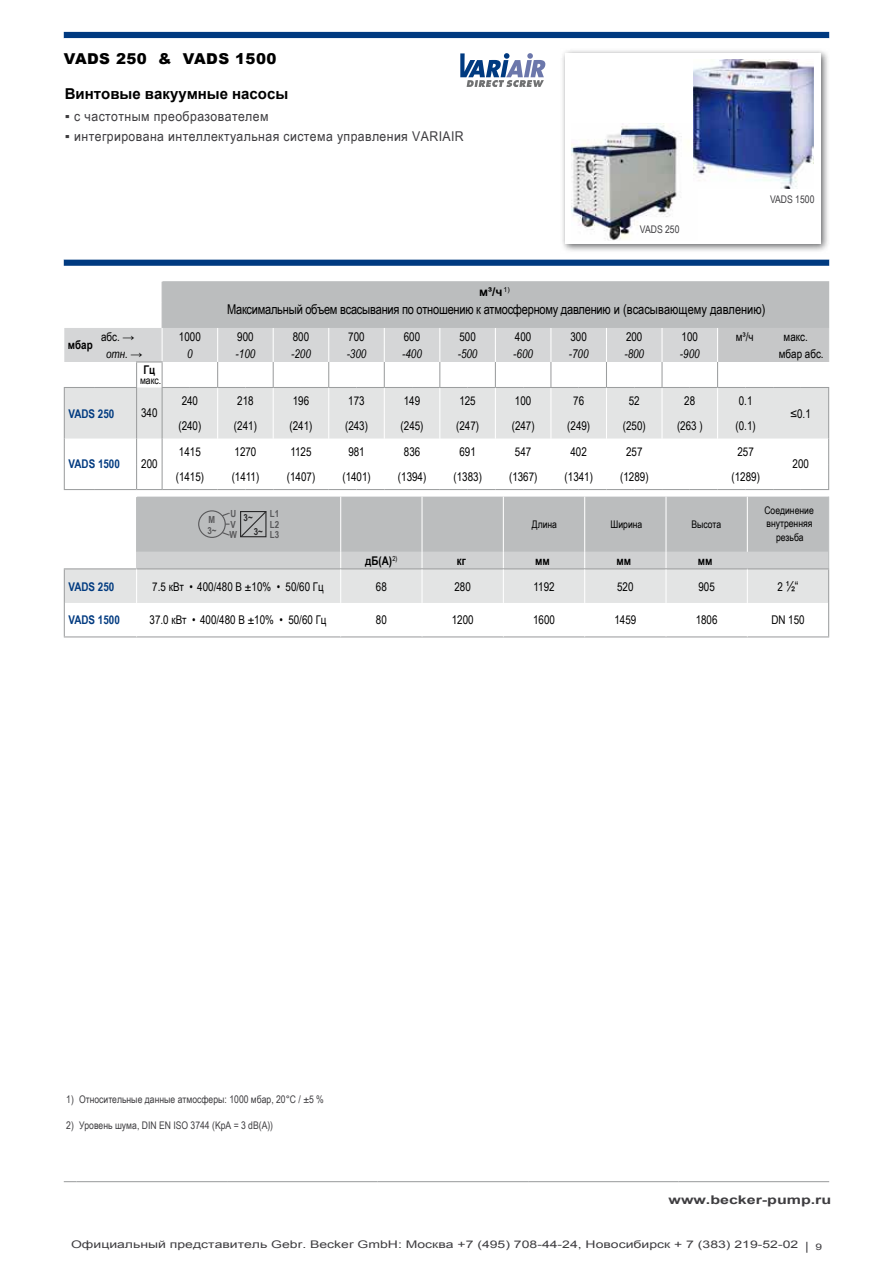
<style>
.page{position:relative;width:893px;height:1263px;background:#fff}
.page>*{position:absolute;margin:0;border:0;box-sizing:border-box;transform-origin:0 0}
.t1{font:700 15px "Arial";color:#000}
.t2{font:900 15px "Arial";letter-spacing:.03em;color:#000}
.t3{font:13.5px "Arial Narrow";letter-spacing:-.02em;color:#000}
.t4{font:13.5px "Arial Narrow";letter-spacing:.025em;color:#3e3d40;scale:1.11 1}
.t5{font:12px "Arial Narrow";color:#000}
.t6{font:italic 12px "Arial Narrow";color:#000}
.t7{font:700 12px "Arial Narrow";color:#003a80}
.t8{font:700 12px "Arial Narrow";color:#000}
.t9{font:700 12px "Arial";color:#3e3d40;scale:1.33 1}
.t10{font:700 12px "Arial";color:#000}
.t11{font:10.5px "Arial Narrow";color:#3e3d40}
.t12{font:10.5px "Arial";color:#3e3d40;scale:1.33 1}
.t13{font:10.5px/13.5px "Arial Narrow";color:#000;text-align:center}
.t14{font:700 9.75px/10.5px "Arial Narrow";color:#58585a;text-align:justify}
.t15{font:700 9.75px "Arial Narrow";color:#282829}
.t16{font:9px "Arial";color:#3e3d40;scale:1.33 1}
.s1{font-size:12px}
</style>
<div class="page">
<svg style="left:64px;top:32px;width:765px;height:234px"></svg>
<svg style="left:64px;top:244px;width:765px;height:15px"></svg>
<svg style="left:64px;top:38px;width:765px;height:49px"></svg>
<svg style="left:560px;top:48px;width:269px;height:205px"></svg>
<div style="left:566px;top:53px;width:255px;height:191px;background:#fff"></div>
<svg style="left:64px;top:1181px;width:13px;height:1px"></svg>
<hr style="left:77px;top:1181px;width:150px;height:1px;background:#9c9e9f">
<hr style="left:227px;top:1181px;width:151px;height:1px;background:#9c9e9f">
<hr style="left:378px;top:1181px;width:150px;height:1px;background:#9c9e9f">
<hr style="left:528px;top:1181px;width:151px;height:1px;background:#9c9e9f">
<hr style="left:679px;top:1181px;width:150px;height:1px;background:#9c9e9f">
<svg style="left:64px;top:281px;width:765px;height:209px"></svg>
<hr style="left:64px;top:387px;width:30px;height:1px;background:#9c9e9f">
<hr style="left:94px;top:387px;width:43px;height:1px;background:#9c9e9f">
<hr style="left:64px;top:603px;width:1px;height:33px;background:#9c9e9f">
<hr style="left:828px;top:603px;width:1px;height:33px;background:#9c9e9f">
<hr style="left:64px;top:636px;width:73px;height:1px;background:#9c9e9f">
<hr style="left:137px;top:636px;width:204px;height:1px;background:#9c9e9f">
<hr style="left:341px;top:636px;width:81px;height:1px;background:#9c9e9f">
<hr style="left:422px;top:636px;width:81px;height:1px;background:#9c9e9f">
<hr style="left:503px;top:636px;width:82px;height:1px;background:#9c9e9f">
<hr style="left:585px;top:636px;width:81px;height:1px;background:#9c9e9f">
<hr style="left:666px;top:636px;width:81px;height:1px;background:#9c9e9f">
<hr style="left:747px;top:636px;width:82px;height:1px;background:#9c9e9f">
<svg style="left:64px;top:497px;width:765px;height:106px;background:#cecfd0"></svg>
<img style="left:571px;top:124px;width:123px;height:116px">
<img style="left:694px;top:60px;width:119px;height:128px">
<p class="t2" style="left:64px;top:48px;width:214px">VADS 250 &amp; VADS 1500</p>
<p class="t1" style="left:65px;top:83px;width:225px">Винтовые вакуумные насосы</p>
<p class="t4" style="left:65px;top:106px;width:185px">▪ с частотным преобразователем</p>
<p class="t4" style="left:65px;top:126px;width:361px">▪ интегрирована интеллектуальная система управления VARIAIR</p>
<p class="t10" style="left:479px;top:284px;width:32px">м³/ч <sup>1)</sup></p>
<p class="t11" style="left:640px;top:222px;width:41px">VADS 250</p>
<p class="t11" style="left:770px;top:191px;width:46px">VADS 1500</p>
<p class="t3" style="left:227px;top:300px;width:540px">Максимальный объем всасывания по отношению к атмосферному давлению и (всасывающему давлению)</p>
<p class="t5" style="left:101px;top:328px;width:35px">абс. →</p>
<p class="t5" style="left:179px;top:328px;width:23px">1000</p>
<p class="t5" style="left:237px;top:328px;width:18px">900</p>
<p class="t5" style="left:293px;top:328px;width:18px">800</p>
<p class="t5" style="left:348px;top:328px;width:18px">700</p>
<p class="t5" style="left:404px;top:328px;width:18px">600</p>
<p class="t5" style="left:459px;top:328px;width:18px">500</p>
<p class="t5" style="left:515px;top:328px;width:18px">400</p>
<p class="t5" style="left:570px;top:328px;width:18px">300</p>
<p class="t5" style="left:626px;top:328px;width:18px">200</p>
<p class="t5" style="left:681px;top:328px;width:18px">100</p>
<p class="t5" style="left:736px;top:328px;width:19px">м³/ч</p>
<p class="t5" style="left:784px;top:328px;width:26px">макс.</p>
<p class="t6" style="left:106px;top:345px;width:38px">отн. →</p>
<p class="t6" style="left:187px;top:345px;width:7px">0</p>
<p class="t6" style="left:236px;top:345px;width:21px">-100</p>
<p class="t6" style="left:291px;top:345px;width:21px">-200</p>
<p class="t6" style="left:347px;top:345px;width:21px">-300</p>
<p class="t6" style="left:402px;top:345px;width:21px">-400</p>
<p class="t6" style="left:458px;top:345px;width:21px">-500</p>
<p class="t6" style="left:513px;top:345px;width:21px">-600</p>
<p class="t6" style="left:569px;top:345px;width:21px">-700</p>
<p class="t6" style="left:624px;top:345px;width:21px">-800</p>
<p class="t6" style="left:680px;top:345px;width:21px">-900</p>
<p class="t5" style="left:779px;top:345px;width:46px">мбар абс.</p>
<p class="t8" style="left:143px;top:361px;width:13px">Гц</p>
<p class="t13" style="left:140px;top:373px;width:23px">макс.</p>
<p class="t7" style="left:69px;top:404px;width:47px">VADS 250</p>
<p class="t5" style="left:141px;top:404px;width:18px">340</p>
<p class="t8" style="left:68px;top:336px;width:26px">мбар</p>
<p class="t5" style="left:182px;top:392px;width:18px">240</p>
<p class="t5" style="left:237px;top:392px;width:18px">218</p>
<p class="t5" style="left:293px;top:392px;width:18px">196</p>
<p class="t5" style="left:348px;top:392px;width:18px">173</p>
<p class="t5" style="left:404px;top:392px;width:18px">149</p>
<p class="t5" style="left:459px;top:392px;width:18px">125</p>
<p class="t5" style="left:515px;top:392px;width:18px">100</p>
<p class="t5" style="left:573px;top:392px;width:12px">76</p>
<p class="t5" style="left:629px;top:392px;width:12px">52</p>
<p class="t5" style="left:684px;top:392px;width:12px">28</p>
<p class="t5" style="left:739px;top:392px;width:15px">0.1</p>
<p class="t5" style="left:790px;top:405px;width:22px">≤0.1</p>
<p class="t5" style="left:178px;top:417px;width:24px">(240)</p>
<p class="t5" style="left:234px;top:417px;width:24px">(241)</p>
<p class="t5" style="left:290px;top:417px;width:24px">(241)</p>
<p class="t5" style="left:345px;top:417px;width:24px">(243)</p>
<p class="t5" style="left:401px;top:417px;width:24px">(245)</p>
<p class="t5" style="left:456px;top:417px;width:24px">(247)</p>
<p class="t5" style="left:512px;top:417px;width:24px">(247)</p>
<p class="t5" style="left:567px;top:417px;width:24px">(249)</p>
<p class="t5" style="left:623px;top:417px;width:24px">(250)</p>
<p class="t5" style="left:677px;top:417px;width:27px">(263 )</p>
<p class="t5" style="left:736px;top:417px;width:22px">(0.1)</p>
<p class="t7" style="left:69px;top:455px;width:53px">VADS 1500</p>
<p class="t5" style="left:141px;top:455px;width:18px">200</p>
<p class="t5" style="left:179px;top:443px;width:23px">1415</p>
<p class="t5" style="left:235px;top:443px;width:23px">1270</p>
<p class="t5" style="left:290px;top:443px;width:23px">1125</p>
<p class="t5" style="left:348px;top:443px;width:18px">981</p>
<p class="t5" style="left:404px;top:443px;width:18px">836</p>
<p class="t5" style="left:459px;top:443px;width:18px">691</p>
<p class="t5" style="left:515px;top:443px;width:18px">547</p>
<p class="t5" style="left:570px;top:443px;width:18px">402</p>
<p class="t5" style="left:626px;top:443px;width:18px">257</p>
<p class="t5" style="left:737px;top:443px;width:18px">257</p>
<p class="t5" style="left:792px;top:455px;width:18px">200</p>
<p class="t5" style="left:176px;top:468px;width:30px">(1415)</p>
<p class="t5" style="left:232px;top:468px;width:29px">(1411)</p>
<p class="t5" style="left:287px;top:468px;width:30px">(1407)</p>
<p class="t5" style="left:342px;top:468px;width:30px">(1401)</p>
<p class="t5" style="left:398px;top:468px;width:30px">(1394)</p>
<p class="t5" style="left:453px;top:468px;width:30px">(1383)</p>
<p class="t5" style="left:509px;top:468px;width:30px">(1367)</p>
<p class="t5" style="left:565px;top:468px;width:30px">(1341)</p>
<p class="t5" style="left:620px;top:468px;width:30px">(1289)</p>
<p class="t5" style="left:731px;top:468px;width:30px">(1289)</p>
<p class="t14" style="left:209px;top:514px;width:8px">M</p>
<p class="t15" style="left:244px;top:510px;width:11px">3~</p>
<p class="t15" style="left:254px;top:524px;width:11px">3~</p>
<p class="t13" style="left:764px;top:503px;width:51px">Соединение внутренняя резьба</p>
<p class="t14" style="left:270px;top:508px;width:11px">L1<br>L2<br>L3</p>
<p class="t14" style="left:229px;top:508px;width:9px">U V W</p>
<p class="t13" style="left:532px;top:517px;width:27px">Длина</p>
<p class="t13" style="left:610px;top:517px;width:33px">Ширина</p>
<p class="t13" style="left:691px;top:517px;width:31px">Высота</p>
<p class="t14" style="left:207px;top:524px;width:11px">3~</p>
<p class="t8" style="left:365px;top:551px;width:34px">дБ(А) <sup>2)</sup></p>
<p class="t8" style="left:457px;top:551px;width:11px">кг</p>
<p class="t8" style="left:535px;top:551px;width:16px">мм</p>
<p class="t8" style="left:617px;top:551px;width:16px">мм</p>
<p class="t8" style="left:698px;top:551px;width:16px">мм</p>
<p class="t7" style="left:69px;top:577px;width:47px">VADS 250</p>
<p class="t5" style="left:152px;top:577px;width:173px">7.5 кВт • 400/480 В ±10% • 50/60 Гц</p>
<p class="t5" style="left:376px;top:577px;width:12px">68</p>
<p class="t5" style="left:454px;top:577px;width:18px">280</p>
<p class="t5" style="left:533px;top:577px;width:23px">1192</p>
<p class="t5" style="left:617px;top:577px;width:18px">520</p>
<p class="t5" style="left:698px;top:577px;width:18px">905</p>
<p class="t3" style="left:777px;top:576px;width:23px"><span class="s1">2</span> ½“</p>
<p class="t7" style="left:69px;top:611px;width:53px">VADS 1500</p>
<p class="t5" style="left:150px;top:611px;width:179px">37.0 кВт • 400/480 В ±10% • 50/60 Гц</p>
<p class="t5" style="left:376px;top:611px;width:12px">80</p>
<p class="t5" style="left:452px;top:611px;width:23px">1200</p>
<p class="t5" style="left:533px;top:611px;width:23px">1600</p>
<p class="t5" style="left:614px;top:611px;width:23px">1459</p>
<p class="t5" style="left:696px;top:611px;width:23px">1806</p>
<p class="t5" style="left:771px;top:611px;width:35px">DN 150</p>
<p class="t11" style="left:66px;top:1092px;width:259px">1) Относительные данные атмосферы: 1000 мбар, 20°C / ±5 %</p>
<p class="t11" style="left:66px;top:1117px;width:208px">2) Уровень шума, DIN EN ISO 3744 (KpA = 3 dB(A))</p>
<p class="t9" style="left:669px;top:1192px;width:124px">www.becker-pump.ru</p>
<p class="t12" style="left:71px;top:1238px;width:548px">Официальный представитель Gebr. Becker GmbH: Москва +7 (495) 708-44-24, Новосибирск + 7 (383) 219-52-02</p>
<p class="t16" style="left:804px;top:1241px;width:15px">│ 9</p>
</div>
